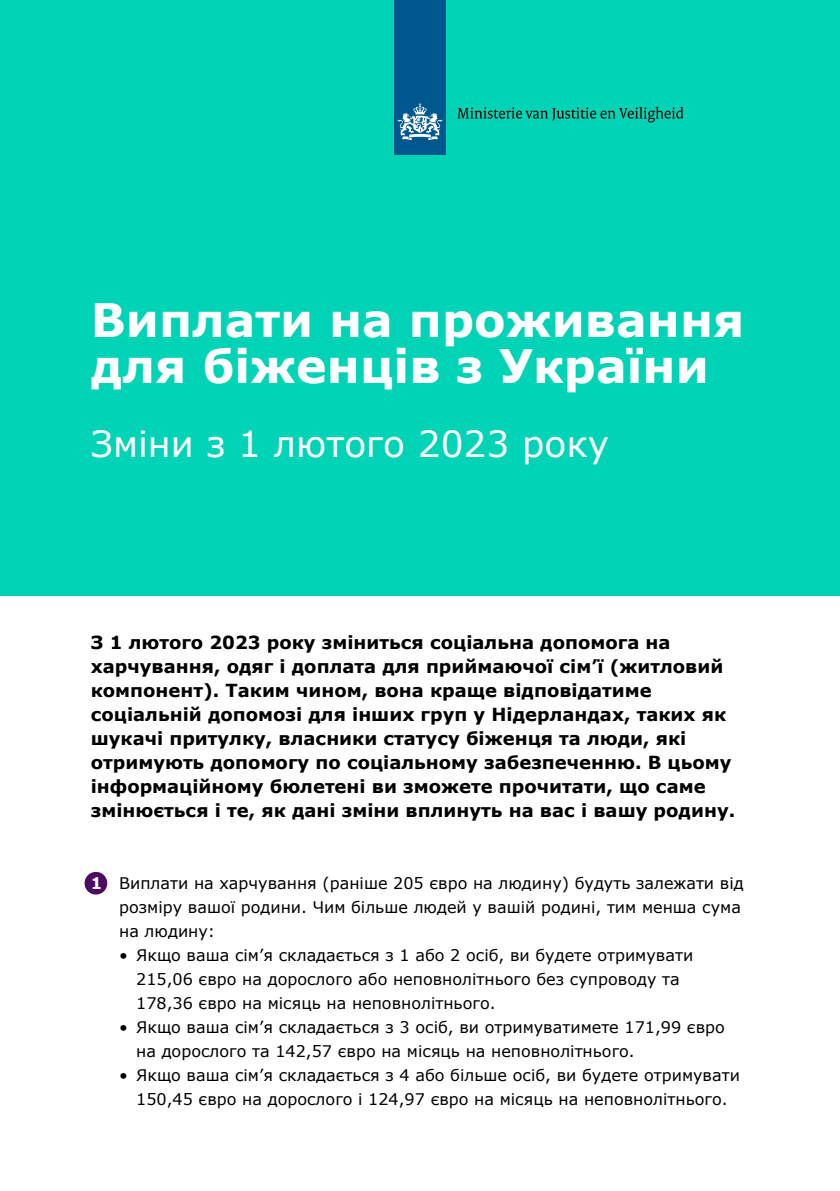
<style>
.page{position:relative;width:840px;height:1191px;background:#fff}
.page>*{position:absolute;margin:0;border:0;box-sizing:border-box;transform-origin:0 0}
.t1{font:700 46px/46px "Verdana";color:#fff}
.t2{font:36px "Verdana";color:#fff}
.t3{font:700 18px/24px "Verdana";color:#000}
.t4{font:16px/24px "Verdana";color:#000}
.s1{font-weight:700;color:#fff}
</style>
<div class="page">
<div style="left:84px;top:872px;width:23px;height:22px;background:#4b0c61;border-radius:50%"></div>
<div style="left:0;top:0;width:839px;height:595px;background:#00d3b6"></div>
<div style="left:394px;top:0;width:51px;height:155px;background:#00578e"></div>
<svg style="left:397px;top:103px;width:45px;height:37px"></svg>
<svg style="left:457px;top:107px;width:225px;height:15px"></svg>
<h1 class="t1" style="left:91px;top:297px;width:655px">Виплати на проживання для біженців з України</h1>
<h2 class="t2" style="left:91px;top:421px;width:519px">Зміни з 1 лютого 2023 року</h2>
<p class="t3" style="left:91px;top:630px;width:645px">З 1 лютого 2023 року зміниться соціальна допомога на харчування, одяг і доплата для приймаючої сім’ї (житловий компонент). Таким чином, вона краще відповідатиме соціальній допомозі для інших груп у Нідерландах, таких як шукачі притулку, власники статусу біженця та люди, які отримують допомогу по соціальному забезпеченню. В цьому інформаційному бюлетені ви зможете прочитати, що саме змінюється і те, як дані зміни вплинуть на вас і вашу родину.</p>
<p class="t4" style="left:119px;top:871px;width:625px;text-indent:-28px"><span class="s1">1</span> Виплати на харчування (раніше 205 євро на людину) будуть залежати від розміру вашої родини. Чим більше людей у вашій родині, тим менша сума на людину:</p>
<p class="t4" style="left:136px;top:943px;width:558px;text-indent:-17px">• Якщо ваша сім’я складається з 1 або 2 осіб, ви будете отримувати<br>215,06 євро на дорослого або неповнолітнього без супроводу та<br>178,36 євро на місяць на неповнолітнього.</p>
<p class="t4" style="left:136px;top:1015px;width:590px;text-indent:-17px">• Якщо ваша сім’я складається з 3 осіб, ви отримуватимете 171,99 євро на дорослого та 142,57 євро на місяць на неповнолітнього.</p>
<p class="t4" style="left:119px;top:1063px;width:622px;text-align:center">• Якщо ваша сім’я складається з 4 або більше осіб, ви будете отримувати<br>150,45 євро на дорослого і 124,97 євро на місяць на неповнолітнього.</p>
</div>
